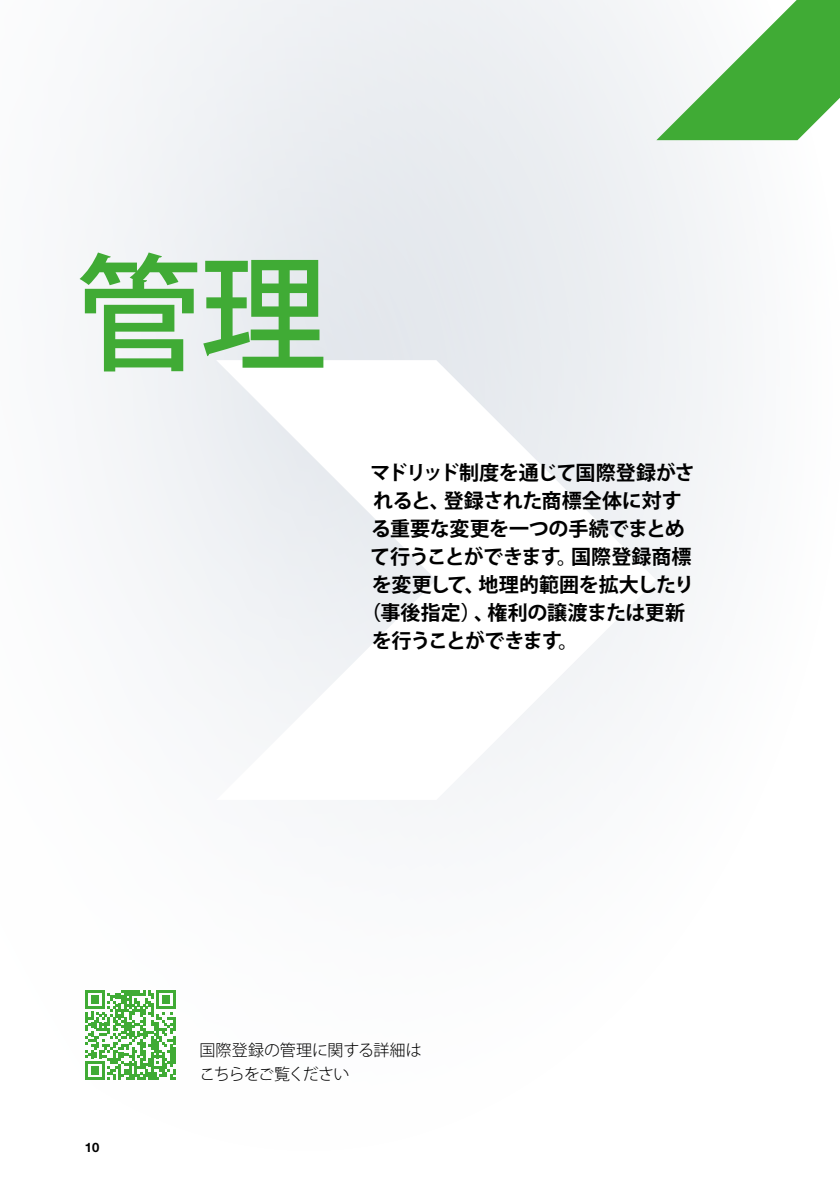
<style>
.page{position:relative;width:840px;height:1191px;background:#fff}
.page>*{position:absolute;margin:0;border:0;box-sizing:border-box;transform-origin:0 0}
.TITRE_niv__1{font:500 126px "Koz Go Pr 6 N";color:#40ab35}
.Intro_non-officiel_0{font:700 20px "Koz Go Pr 6 N";letter-spacing:-.015em;color:#000}
.Intro_non-officiel_0-2{font:700 20px "Koz Go Pr 6 N";letter-spacing:-.04em;color:#000}
.Tip_or_note{font:300 16px "Koz Go Pr 6 N";letter-spacing:-.025em;color:#000}
.Tip_or_note-2{font:300 16px "Koz Go Pr 6 N";letter-spacing:-.08em;color:#000}
.pagination{font:700 13px "Helvetica Neue LT Std";color:#000}
</style>
<div class="page">
<div style="left:0;top:0;width:839px;height:1191px;background:linear-gradient(to bottom,#edf0f3,#fff)"></div>
<svg style="left:216px;top:360px;width:440px;height:440px"></svg>
<svg style="left:656px;top:0;width:183px;height:140px"></svg>
<svg style="left:85px;top:990px;width:90px;height:90px"></svg>
<p class="TITRE_niv__1" style="left:76px;top:243px;width:252px">管理</p>
<p class="Intro_non-officiel_0" style="left:370px;top:461px;width:326px">マドリッド制度を通じて国際登録がさ</p>
<p class="Intro_non-officiel_0" style="left:373px;top:489px;width:310px">れると、登録された商標全体に対す</p>
<p class="Intro_non-officiel_0" style="left:371px;top:517px;width:315px">る重要な変更を一つの手続でまとめ</p>
<p class="Intro_non-officiel_0" style="left:370px;top:545px;width:322px">て行うことができます。国際登録商標</p>
<p class="Intro_non-officiel_0" style="left:371px;top:573px;width:323px">を変更して、地理的範囲を拡大したり</p>
<p class="Intro_non-officiel_0" style="left:361px;top:601px;width:325px">（事後指定）、権利の譲渡または更新</p>
<p class="Intro_non-officiel_0-2" style="left:371px;top:629px;width:208px">を行うことができます。</p>
<p class="pagination" style="left:85px;top:1139px;width:16px">10</p>
<p class="Tip_or_note" style="left:199px;top:1041px;width:224px">国際登録の管理に関する詳細は</p>
<p class="Tip_or_note-2" style="left:199px;top:1065px;width:151px">こちらをご覧ください</p>
</div>
